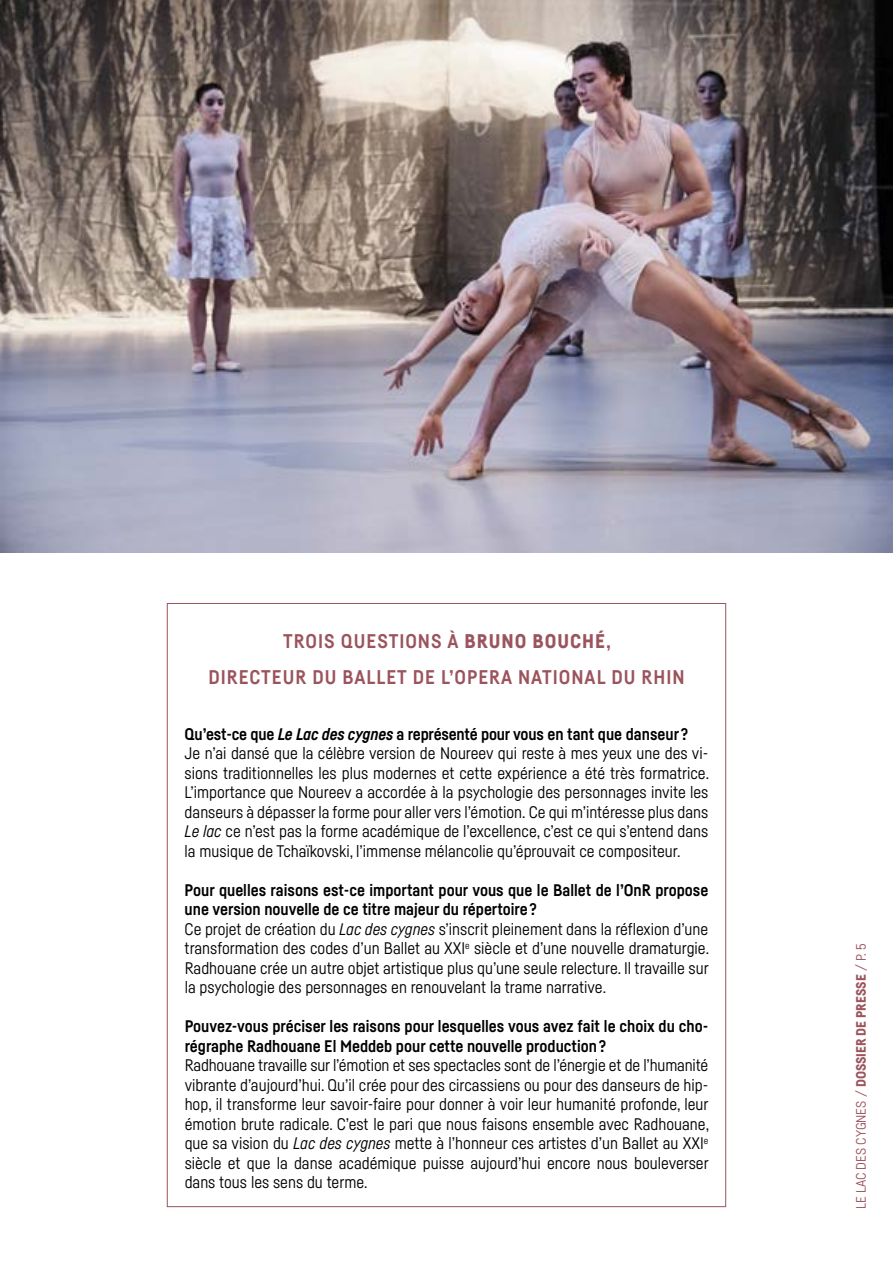
<style>
.page{position:relative;width:893px;height:1263px;background:#fff}
.page>*{position:absolute;margin:0;border:0;box-sizing:border-box;transform-origin:0 0}
.t1{font:700 19.5px/36px "Fabrikat";letter-spacing:.05em;color:#9b545d;text-align:center}
.t2{font:16.5px/19.5px "Fabrikat";color:#000}
.t3{font:700 16.5px/19.5px "Fabrikat";color:#000}
.t4{font:13.5px "Fabrikat";color:#9b545d}
.s1{font-weight:900}
.s2{font-weight:700}
.s3{font-weight:700;font-style:italic}
.s4{font-style:italic}
</style>
<div class="page">
<img style="left:0;top:0;width:893px;height:553px">
<p class="t1" style="left:208px;top:623px;width:478px">TROIS QUESTIONS À <span class="s1">BRUNO BOUCHÉ</span>,<br>DIRECTEUR DU BALLET DE L’OPERA NATIONAL DU RHIN</p>
<p class="t2" style="left:185px;top:723px;width:526px"><span class="s2">Qu’est-ce que</span> <span class="s3">Le Lac des cygnes</span> <span class="s2">a représenté pour vous en tant que danseur ?<br></span>Je n’ai dansé que la célèbre version de Noureev qui reste à mes yeux une des vi&shy;sions traditionnelles les plus modernes et cette expérience a été très formatrice.<br>L’importance que Noureev a accordée à la psychologie des personnages invite les danseurs à dépasser la forme pour aller vers l’émotion. Ce qui m’intéresse plus dans <span class="s4">Le lac</span> ce n’est pas la forme académique de l’excellence, c’est ce qui s’entend dans la musique de Tchaïkovski, l’immense mélancolie qu’éprouvait ce compositeur.</p>
<p class="t2" style="left:185px;top:879px;width:526px"><span class="s2">Pour quelles raisons est-ce important pour vous que le Ballet de l’OnR propose une version nouvelle de ce titre majeur du répertoire ?<br></span>Ce projet de création du <span class="s4">Lac des cygnes</span> s’inscrit pleinement dans la réflexion d’une transformation des codes d’un Ballet au XXI<sup>e</sup> siècle et d’une nouvelle dramaturgie.<br>Radhouane crée un autre objet artistique plus qu’une seule relecture. Il travaille sur la psychologie des personnages en renouvelant la trame narrative.</p>
<p class="t3" style="left:185px;top:1016px;width:525px">Pouvez-vous préciser les raisons pour lesquelles vous avez fait le choix du cho&shy;régraphe Radhouane El Meddeb pour cette nouvelle production ?</p>
<p class="t2" style="left:185px;top:1055px;width:526px;text-align:justify">Radhouane travaille sur l’émotion et ses spectacles sont de l’énergie et de l’humanité vibrante d’aujourd’hui. Qu’il crée pour des circassiens ou pour des danseurs de hip&shy;hop, il transforme leur savoir-faire pour donner à voir leur humanité profonde, leur émotion brute radicale. C’est le pari que nous faisons ensemble avec Radhouane, que sa vision du <span class="s4">Lac des cygnes</span> mette à l’honneur ces artistes d’un Ballet au XXI<sup>e </sup>siècle et que la danse académique puisse aujourd’hui encore nous bouleverser dans tous les sens du terme.</p>
<p class="t4" style="left:853px;top:1209px;width:267px;rotate:-90deg">LE LAC DES CYGNES / <span class="s1">DOSSIER DE PRESSE</span> / P. 5</p>
</div>
